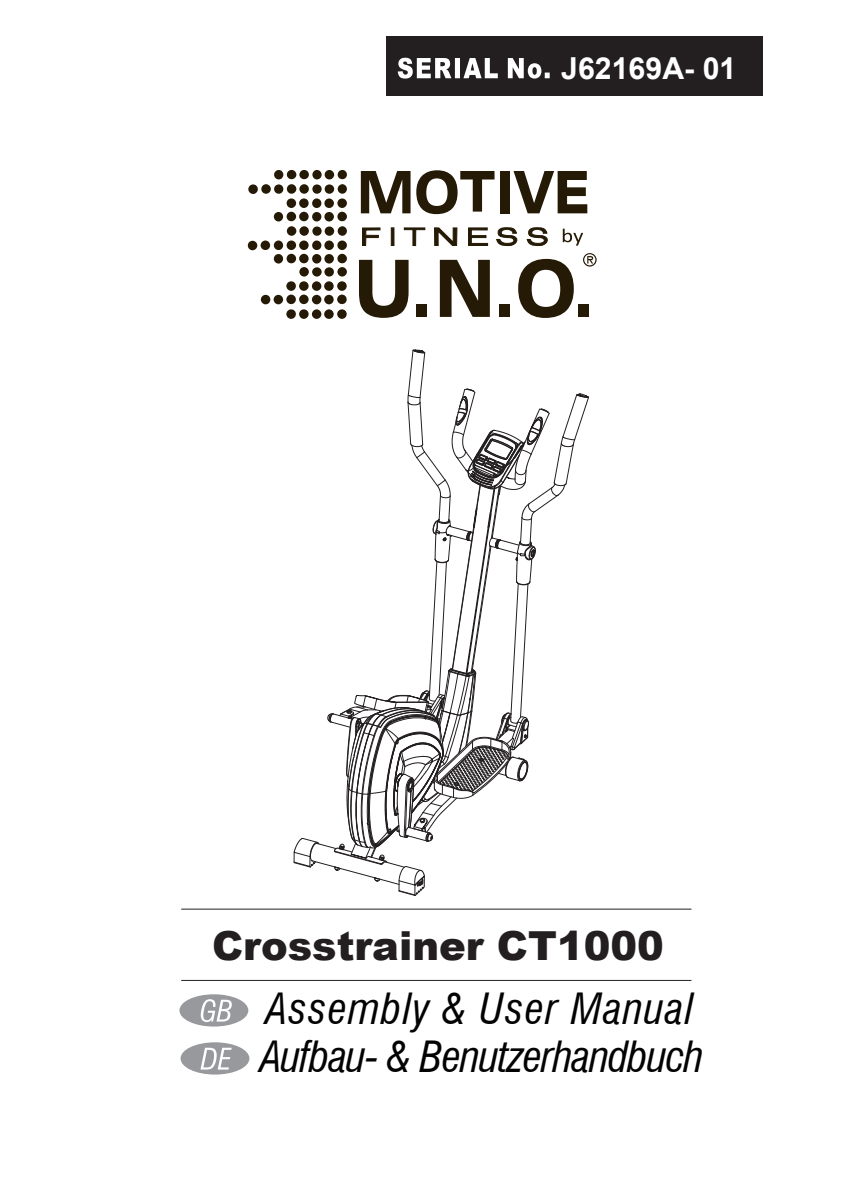
<style>
.page{position:relative;width:848px;height:1180px;background:#fff}
.page>*{position:absolute;margin:0;border:0;box-sizing:border-box;transform-origin:0 0}
.t1{font:italic condensed 42px/47.8px "Swiss 721 BT";letter-spacing:-.02em;color:#030303}
.t2{font:900 40px "Arial";color:#231f20}
.t3{font:700 30.2px "Arial";color:#fff}
</style>
<div class="page">
<hr style="left:181px;top:980px;width:510px;height:1px;background:#231f20">
<hr style="left:181px;top:909px;width:510px;height:1px;background:#231f20">
<div style="left:500px;top:171px;width:10px;height:42px;background:#251a05"></div>
<svg style="left:514px;top:171px;width:73px;height:42px"></svg>
<svg style="left:361px;top:170px;width:134px;height:44px"></svg>
<div style="left:338px;top:170px;width:9px;height:9px;background:#251a05;border-radius:50%"></div>
<div style="left:325px;top:170px;width:9px;height:9px;background:#251a05;border-radius:50%"></div>
<div style="left:312px;top:170px;width:10px;height:9px;background:#251a05;border-radius:50%"></div>
<div style="left:299px;top:170px;width:10px;height:9px;background:#251a05;border-radius:50%"></div>
<div style="left:287px;top:170px;width:9px;height:9px;background:#251a05;border-radius:50%"></div>
<div style="left:274px;top:170px;width:9px;height:9px;background:#251a05;border-radius:50%"></div>
<div style="left:338px;top:184px;width:9px;height:10px;background:#251a05;border-radius:50%"></div>
<div style="left:325px;top:184px;width:9px;height:10px;background:#251a05;border-radius:50%"></div>
<svg style="left:312px;top:184px;width:10px;height:10px"></svg>
<div style="left:299px;top:184px;width:10px;height:10px;background:#251a05;border-radius:50%"></div>
<div style="left:287px;top:184px;width:9px;height:10px;background:#251a05;border-radius:50%"></div>
<div style="left:274px;top:184px;width:9px;height:10px;background:#251a05;border-radius:50%"></div>
<div style="left:337px;top:198px;width:10px;height:10px;background:#251a05;border-radius:50%"></div>
<div style="left:324px;top:198px;width:10px;height:10px;background:#251a05;border-radius:50%"></div>
<div style="left:312px;top:198px;width:9px;height:10px;background:#251a05;border-radius:50%"></div>
<div style="left:299px;top:198px;width:10px;height:10px;background:#251a05;border-radius:50%"></div>
<div style="left:287px;top:198px;width:9px;height:10px;background:#251a05;border-radius:50%"></div>
<div style="left:337px;top:212px;width:10px;height:9px;background:#251a05;border-radius:50%"></div>
<div style="left:324px;top:212px;width:10px;height:10px;background:#251a05;border-radius:50%"></div>
<div style="left:312px;top:212px;width:9px;height:10px;background:#251a05;border-radius:50%"></div>
<div style="left:299px;top:212px;width:10px;height:9px;background:#251a05;border-radius:50%"></div>
<div style="left:287px;top:212px;width:9px;height:9px;background:#251a05;border-radius:50%"></div>
<div style="left:274px;top:212px;width:9px;height:10px;background:#251a05;border-radius:50%"></div>
<div style="left:338px;top:226px;width:9px;height:10px;background:#251a05;border-radius:50%"></div>
<div style="left:325px;top:227px;width:9px;height:9px;background:#251a05;border-radius:50%"></div>
<div style="left:312px;top:227px;width:10px;height:9px;background:#251a05;border-radius:50%"></div>
<div style="left:299px;top:226px;width:10px;height:10px;background:#251a05;border-radius:50%"></div>
<div style="left:287px;top:226px;width:9px;height:10px;background:#251a05;border-radius:50%"></div>
<div style="left:337px;top:241px;width:10px;height:9px;background:#251a05;border-radius:50%"></div>
<div style="left:324px;top:241px;width:10px;height:9px;background:#251a05;border-radius:50%"></div>
<div style="left:312px;top:241px;width:9px;height:9px;background:#251a05;border-radius:50%"></div>
<div style="left:299px;top:241px;width:10px;height:9px;background:#251a05;border-radius:50%"></div>
<div style="left:287px;top:241px;width:9px;height:9px;background:#251a05;border-radius:50%"></div>
<div style="left:274px;top:241px;width:9px;height:9px;background:#251a05;border-radius:50%"></div>
<div style="left:337px;top:254px;width:10px;height:9px;background:#251a05;border-radius:50%"></div>
<div style="left:324px;top:254px;width:10px;height:10px;background:#251a05;border-radius:50%"></div>
<div style="left:312px;top:254px;width:9px;height:10px;background:#251a05;border-radius:50%"></div>
<div style="left:299px;top:254px;width:10px;height:9px;background:#251a05;border-radius:50%"></div>
<div style="left:287px;top:254px;width:9px;height:9px;background:#251a05;border-radius:50%"></div>
<div style="left:274px;top:254px;width:9px;height:10px;background:#251a05;border-radius:50%"></div>
<svg style="left:337px;top:267px;width:10px;height:10px"></svg>
<div style="left:324px;top:267px;width:10px;height:10px;background:#251a05;border-radius:50%"></div>
<svg style="left:312px;top:267px;width:10px;height:10px"></svg>
<div style="left:299px;top:267px;width:10px;height:10px;background:#251a05;border-radius:50%"></div>
<div style="left:261px;top:241px;width:9px;height:9px;background:#251a05;border-radius:50%"></div>
<div style="left:248px;top:241px;width:9px;height:9px;background:#251a05;border-radius:50%"></div>
<div style="left:337px;top:281px;width:10px;height:10px;background:#251a05;border-radius:50%"></div>
<div style="left:324px;top:281px;width:10px;height:10px;background:#251a05;border-radius:50%"></div>
<div style="left:312px;top:281px;width:9px;height:10px;background:#251a05;border-radius:50%"></div>
<div style="left:299px;top:281px;width:10px;height:10px;background:#251a05;border-radius:50%"></div>
<div style="left:286px;top:281px;width:10px;height:10px;background:#251a05;border-radius:50%"></div>
<div style="left:261px;top:295px;width:9px;height:9px;background:#251a05;border-radius:50%"></div>
<div style="left:337px;top:295px;width:10px;height:9px;background:#251a05;border-radius:50%"></div>
<div style="left:324px;top:295px;width:10px;height:9px;background:#251a05;border-radius:50%"></div>
<div style="left:312px;top:295px;width:9px;height:9px;background:#251a05;border-radius:50%"></div>
<div style="left:299px;top:295px;width:10px;height:9px;background:#251a05;border-radius:50%"></div>
<div style="left:286px;top:295px;width:10px;height:9px;background:#251a05;border-radius:50%"></div>
<div style="left:274px;top:295px;width:9px;height:9px;background:#251a05;border-radius:50%"></div>
<div style="left:337px;top:309px;width:10px;height:10px;background:#251a05;border-radius:50%"></div>
<div style="left:324px;top:309px;width:10px;height:10px;background:#251a05;border-radius:50%"></div>
<div style="left:312px;top:309px;width:9px;height:10px;background:#251a05;border-radius:50%"></div>
<div style="left:299px;top:309px;width:10px;height:10px;background:#251a05;border-radius:50%"></div>
<div style="left:286px;top:309px;width:10px;height:10px;background:#251a05;border-radius:50%"></div>
<div style="left:261px;top:184px;width:10px;height:10px;background:#251a05;border-radius:50%"></div>
<div style="left:248px;top:184px;width:10px;height:10px;background:#251a05;border-radius:50%"></div>
<svg style="left:359px;top:260px;width:50px;height:58px"></svg>
<div style="left:416px;top:304px;width:11px;height:13px;background:#251a05"></div>
<svg style="left:440px;top:260px;width:50px;height:57px"></svg>
<div style="left:499px;top:304px;width:11px;height:13px;background:#251a05"></div>
<svg style="left:518px;top:259px;width:56px;height:59px"></svg>
<div style="left:578px;top:304px;width:11px;height:13px;background:#251a05"></div>
<svg style="left:583px;top:253px;width:14px;height:14px"></svg>
<svg style="left:563px;top:229px;width:20px;height:17px"></svg>
<svg style="left:362px;top:227px;width:19px;height:19px"></svg>
<div style="left:391px;top:227px;width:3px;height:19px;background:#251a05;border:1px solid #251a05"></div>
<svg style="left:403px;top:227px;width:23px;height:20px"></svg>
<svg style="left:434px;top:227px;width:24px;height:19px"></svg>
<svg style="left:468px;top:227px;width:21px;height:19px"></svg>
<svg style="left:496px;top:227px;width:22px;height:19px"></svg>
<svg style="left:526px;top:227px;width:22px;height:19px"></svg>
<div style="left:179px;top:994px;width:69px;height:33px;background:#98999d;border-radius:50%"></div>
<svg style="left:201px;top:999px;width:31px;height:23px"></svg>
<div style="left:181px;top:1042px;width:68px;height:33px;background:#98999d;border-radius:50%"></div>
<svg style="left:200px;top:1048px;width:32px;height:22px"></svg>
<div style="left:386px;top:37px;width:377px;height:59px;background:#231f20"></div>
<svg style="left:398px;top:58px;width:152px;height:21px"></svg>
<svg style="left:293px;top:349px;width:296px;height:547px"></svg>
<p class="t3" style="left:561px;top:48px;width:177px">J62169A- 01</p>
<p class="t2" style="left:212px;top:917px;width:453px">Crosstrainer CT1000</p>
<p class="t1" style="left:260px;top:985px;width:445px">Assembly &amp; User Manual<br>Aufbau- &amp; Benutzerhandbuch</p>
</div>
